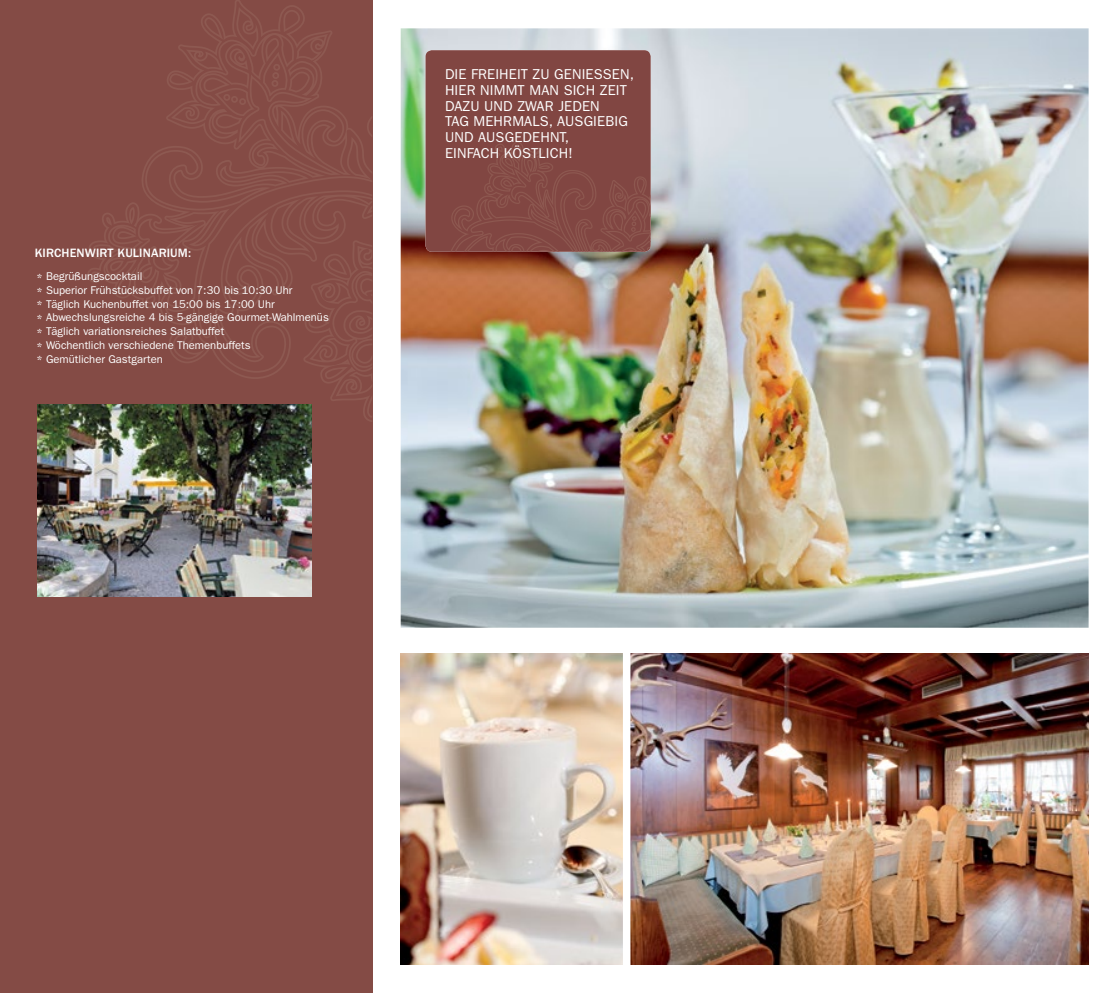
<style>
.page{position:relative;width:1117px;height:993px;background:#fff}
.page>*{position:absolute;margin:0;border:0;box-sizing:border-box;transform-origin:0 0}
.t1{font:14.38px/15.8px "ITC Franklin Gothic Std";letter-spacing:.01em;color:#fff}
.t2{font:500 12.5px "ITC Franklin Gothic Std";letter-spacing:.01em;color:#fff}
.t3{font:11.25px/13.8px "ITC Franklin Gothic Std";color:#fff}
.s1{font-family:"Bodoni Classic Chancery";font-size:13.75px}
</style>
<div class="page">
<img style="left:400px;top:28px;width:688px;height:599px">
<img style="left:400px;top:653px;width:688px;height:311px">
<div style="left:622px;top:642px;width:8px;height:339px;background:#fff"></div>
<div style="left:0;top:0;width:372px;height:992px;background:#844b45"></div>
<svg style="left:88px;top:0;width:256px;height:281px"></svg>
<svg style="left:91px;top:116px;width:281px;height:301px"></svg>
<img style="left:37px;top:404px;width:274px;height:192px">
<div style="left:425px;top:50px;width:225px;height:202px;background:#814642;border-radius:7px"></div>
<svg style="left:446px;top:142px;width:204px;height:110px"></svg>
<p class="t2" style="left:35px;top:246px;width:158px">KIRCHENWIRT KULINARIUM:</p>
<p class="t3" style="left:35px;top:269px;width:295px"><span class="s1">*</span> Begrüßungscocktail<br><span class="s1">*</span> Superior Frühstücksbuffet von 7:30 bis 10:30 Uhr<br><span class="s1">*</span> Täglich Kuchenbuffet von 15:00 bis 17:00 Uhr<br><span class="s1">*</span> Abwechslungsreiche 4 bis 5-gängige Gourmet-Wahlmenüs <span class="s1">*</span> Täglich variationsreiches Salatbuffet<br><span class="s1">*</span> Wöchentlich verschiedene Themenbuffets<br><span class="s1">*</span> Gemütlicher Gastgarten</p>
<p class="t1" style="left:445px;top:66px;width:190px">DIE FREIHEIT ZU GENIESSEN,<br>HIER NIMMT MAN SICH ZEIT<br>DAZU UND ZWAR JEDEN<br>TAG MEHRMALS, AUSGIEBIG<br>UND AUSGEDEHNT,<br>EINFACH KÖSTLICH!</p>
</div>
